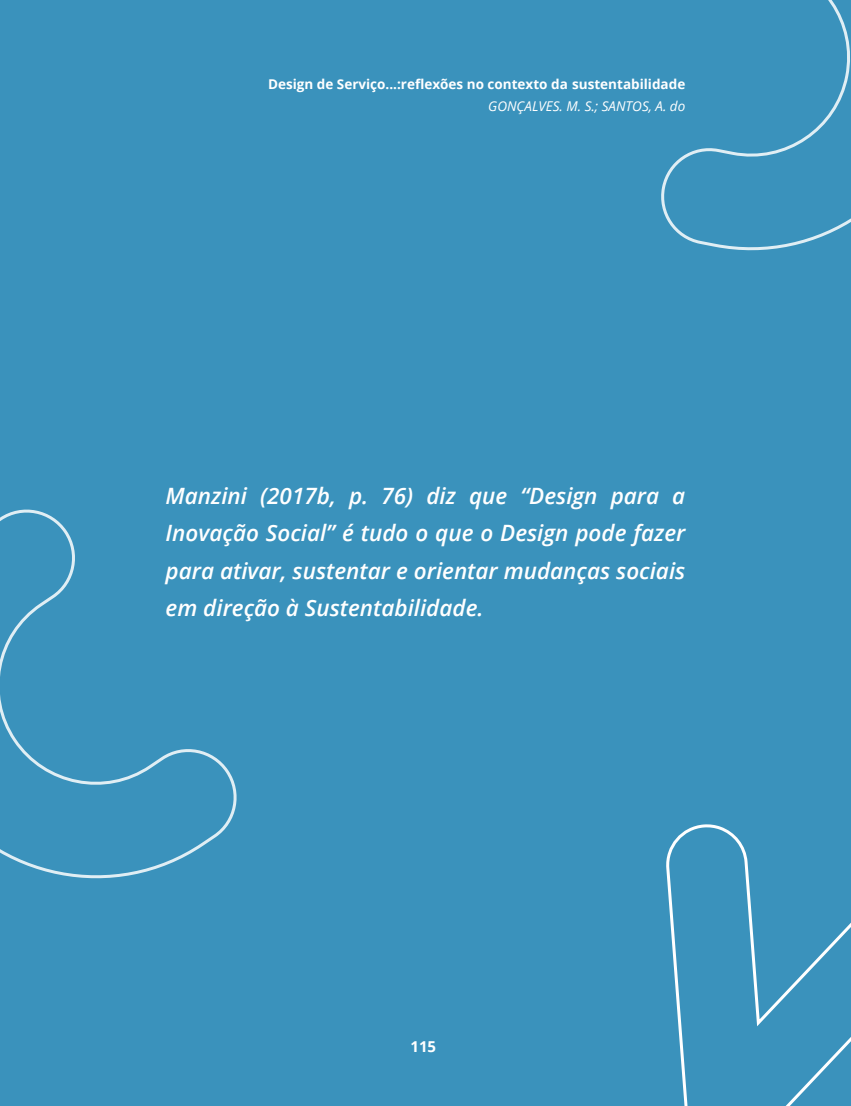
<style>
.page{position:relative;width:851px;height:1106px;background:#fff}
.page>*{position:absolute;margin:0;border:0;box-sizing:border-box;transform-origin:0 0}
.t1{font:italic 600 22.5px/37.5px "Open Sans";color:#fff;text-align:justify}
.t2{font:700 15px "Open Sans";color:#fff}
.t3{font:700 13.5px "Open Sans";color:#fff}
.t4{font:italic 13.5px "Open Sans";color:#fff}
</style>
<div class="page">
<div style="left:0;top:0;width:850px;height:1106px;background:#3a92bc"></div>
<svg style="left:0;top:509px;width:237px;height:370px"></svg>
<svg style="left:666px;top:824px;width:184px;height:282px"></svg>
<svg style="left:661px;top:0;width:189px;height:251px"></svg>
<p class="t3" style="left:268px;top:75px;width:419px">Design de Serviço...:reflexões no contexto da sustentabilidade</p>
<p class="t4" style="left:488px;top:97px;width:198px">GONÇALVES. M. S.; SANTOS, A. do</p>
<p class="t1" style="left:166px;top:476px;width:521px">Manzini (2017b, p. 76) diz que “Design para a Inovação Social” é tudo o que o Design pode fazer para ativar, sustentar e orientar mudanças sociais em direção à Sustentabilidade.</p>
<p class="t2" style="left:410px;top:1035px;width:27px">115</p>
</div>
